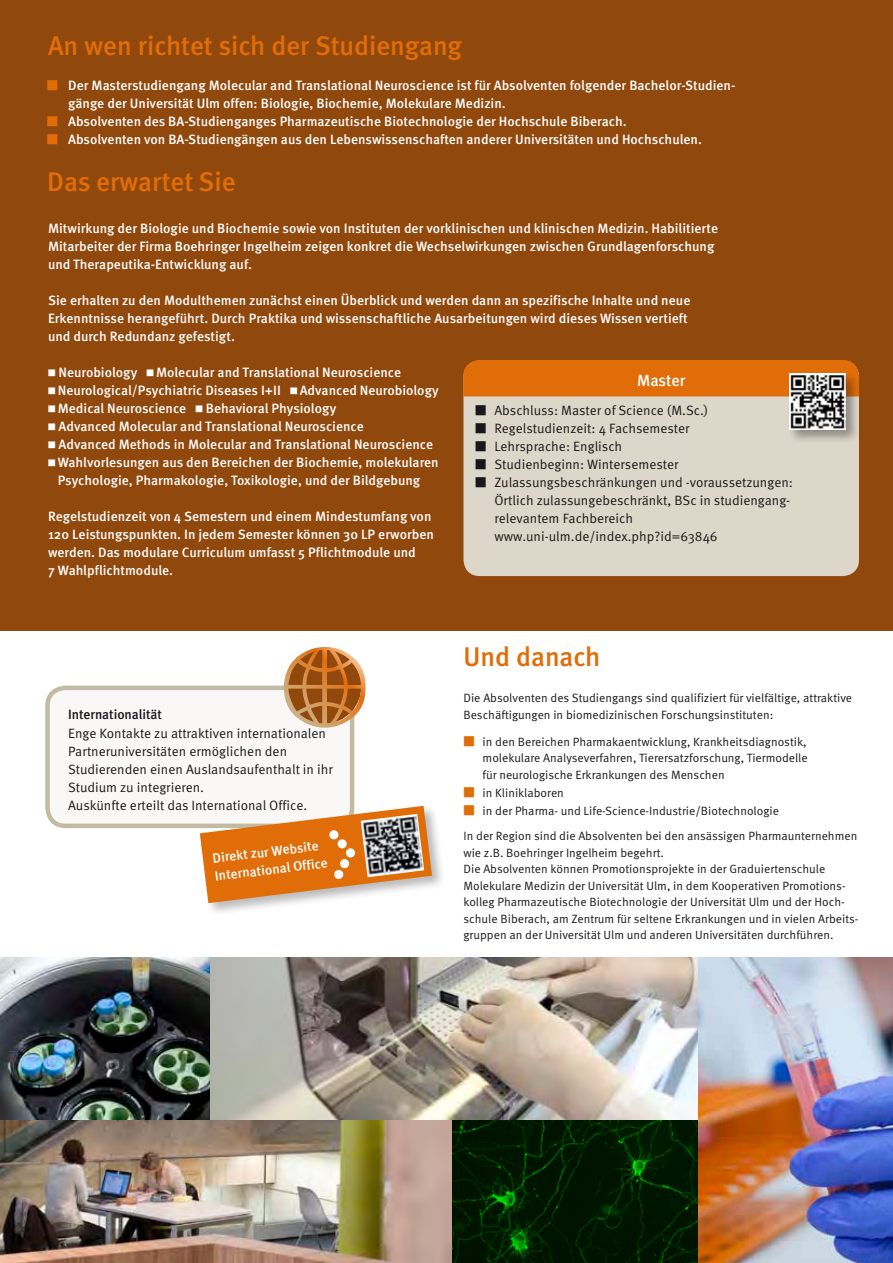
<style>
.page{position:relative;width:893px;height:1263px;background:#fff}
.page>*{position:absolute;margin:0;border:0;box-sizing:border-box;transform-origin:0 0}
.t1{font:500 27px "Meta";color:#e06d08}
.t2{font:500 16.2px "Meta";letter-spacing:-.005em;color:#fff}
.t3{font:500 13.5px/18px "Meta OT";color:#fff}
.t4{font:13.5px/18px "Meta OT Norm";color:#1a171c}
.t5{font:500 13.5px "Meta";color:#1a171c}
.t6{font:12px/16.5px "Meta OT Norm";color:#1a171c}
.s1{font-family:"Meta OT Norm";font-weight:400;color:#e06d08}
.s2{font-family:"Meta Bold Caps Expert";font-weight:400;font-size:9px}
.s3{font-size:13.5px;color:#e06d08}
</style>
<div class="page">
<div style="left:48px;top:688px;width:304px;height:138px;background:#f9f8f6;border-radius:18px"></div>
<div style="left:45px;top:686px;width:309px;height:142px;border:4px solid #c2bba4;border-radius:18px"></div>
<div style="left:0;top:0;width:893px;height:630px;background:#91480d"></div>
<img style="left:451px;top:1119px;width:248px;height:144px">
<img style="left:0;top:1119px;width:451px;height:144px">
<img style="left:0;top:957px;width:699px;height:162px">
<div style="left:463px;top:360px;width:396px;height:216px;background:#dcd7c8;border-radius:16px"></div>
<div style="left:463px;top:360px;width:395px;height:36px;background:#e06d08"></div>
<img style="left:699px;top:957px;width:194px;height:306px">
<div style="left:787px;top:371px;width:73px;height:73px;background:#1a171c;opacity:.4"></div>
<img style="left:789px;top:373px;width:56px;height:57px">
<svg style="left:284px;top:647px;width:82px;height:81px"></svg>
<div style="left:198px;top:804px;width:248px;height:113px;background:#1a171c;opacity:.3"></div>
<svg style="left:200px;top:806px;width:232px;height:97px"></svg>
<h1 class="t1" style="left:48px;top:30px;width:416px">An wen richtet sich der Studiengang</h1>
<p class="t3" style="left:68px;top:76px;width:669px;text-indent:-21px"><span class="s1">■</span> Der Masterstudiengang Molecular and Translational Neuroscience ist für Absolventen folgender Bachelor-Studien&shy;gänge der Universität Ulm offen: Biologie, Biochemie, Molekulare Medizin.</p>
<p class="t3" style="left:47px;top:112px;width:581px"><span class="s1">■</span> Absolventen des BA-Studienganges Pharmazeutische Biotechnologie der Hochschule Biberach.</p>
<p class="t3" style="left:47px;top:130px;width:656px"><span class="s1">■</span> Absolventen von BA-Studiengängen aus den Lebenswissenschaften anderer Universitäten und Hochschulen.</p>
<h1 class="t1" style="left:47px;top:166px;width:190px">Das erwartet Sie</h1>
<p class="t3" style="left:48px;top:220px;width:671px">Mitwirkung der Biologie und Biochemie sowie von Instituten der vorklinischen und klinischen Medizin. Habilitierte<br>Mitarbeiter der Firma Boehringer Ingelheim zeigen konkret die Wechselwirkungen zwischen Grundlagenforschung und Therapeutika-Entwicklung auf.</p>
<p class="t3" style="left:48px;top:292px;width:644px">Sie erhalten zu den Modulthemen zunächst einen Überblick und werden dann an spezifische Inhalte und neue<br>Erkenntnisse herangeführt. Durch Praktika und wissenschaftliche Ausarbeitungen wird dieses Wissen vertieft und durch Redundanz gefestigt.</p>
<p class="t3" style="left:48px;top:363px;width:355px"><span class="s2">Z</span> Neurobiology <span class="s2">Z</span> Molecular and Translational Neuroscience</p>
<p class="t3" style="left:48px;top:381px;width:392px"><span class="s2">Z</span> Neurological/Psychiatric Diseases I+II <span class="s2">Z</span> Advanced Neurobiology</p>
<p class="t3" style="left:48px;top:399px;width:290px"><span class="s2">Z</span> Medical Neuroscience <span class="s2">Z</span> Behavioral Physiology</p>
<p class="t3" style="left:48px;top:417px;width:317px"><span class="s2">Z</span> Advanced Molecular and Translational Neuroscience</p>
<p class="t3" style="left:48px;top:435px;width:387px"><span class="s2">Z</span> Advanced Methods in Molecular and Translational Neuroscience</p>
<p class="t3" style="left:48px;top:453px;width:392px"><span class="s2">Z</span> Wahlvorlesungen aus den Bereichen der Biochemie, molekularen</p>
<p class="t3" style="left:58px;top:471px;width:364px">Psychologie, Pharmakologie, Toxikologie, und der Bildgebung</p>
<p class="t3" style="left:48px;top:507px;width:388px">Regelstudienzeit von 4 Semestern und einem Mindestumfang von 120 Leistungspunkten. In jedem Semester können 30 LP erworben werden. Das modulare Curriculum umfasst 5 Pflichtmodule und<br>7 Wahlpflichtmodule.</p>
<p class="t2" style="left:637px;top:371px;width:50px">Master</p>
<p class="t4" style="left:475px;top:401px;width:235px">■ Abschluss: Master of Science (M.Sc.)</p>
<p class="t4" style="left:475px;top:419px;width:216px">■ Regelstudienzeit: 4 Fachsemester</p>
<p class="t4" style="left:475px;top:437px;width:148px">■ Lehrsprache: Englisch</p>
<p class="t4" style="left:475px;top:455px;width:205px">■ Studienbeginn: Wintersemester</p>
<p class="t4" style="left:494px;top:473px;width:300px;text-indent:-19px">■ Zulassungsbeschränkungen und -voraussetzungen:<br>Örtlich zulassungebeschränkt, BSc in studiengang&shy;relevantem Fachbereich www.uni-ulm.de/index.php?id=63846</p>
<p class="t5" style="left:68px;top:706px;width:96px">Internationalität</p>
<p class="t4" style="left:68px;top:725px;width:266px">Enge Kontakte zu attraktiven internationalen Partneruniversitäten ermöglichen den Studierenden einen Auslandsaufenthalt in ihr Studium zu integrieren.<br>Auskünfte erteilt das International Office.</p>
<p class="t3" style="left:212px;top:849px;width:115px;rotate:-7deg">Direkt zur Website<br>International Office</p>
<h1 class="t1" style="left:463px;top:640px;width:138px">Und danach</h1>
<p class="t6" style="left:463px;top:690px;width:390px">Die Absolventen des Studiengangs sind qualifiziert für vielfältige, attraktive<br>Beschäftigungen in biomedizinischen Forschungsinstituten:</p>
<p class="t6" style="left:483px;top:733px;width:327px;text-align:justify;text-indent:-19px"><span class="s3">■</span> in den Bereichen Pharmakaentwicklung, Krankheitsdiagnostik, molekulare Analyseverfahren, Tierersatzforschung, Tiermodelle für neurologische Erkrankungen des Menschen</p>
<p class="t6" style="left:463px;top:784px;width:102px"><span class="s3">■</span> in Kliniklaboren</p>
<p class="t6" style="left:463px;top:798px;width:395px;line-height:25.5px"><span class="s3">■</span> in der Pharma- und Life-Science-Industrie/Biotechnologie<br>In der Region sind die Absolventen bei den ansässigen Pharmaunternehmen</p>
<p class="t6" style="left:463px;top:844px;width:397px">wie z.B. Boehringer Ingelheim begehrt.<br>Die Absolventen können Promotionsprojekte in der Graduiertenschule Molekulare Medizin der Universität Ulm, in dem Kooperativen Promotions&shy;kolleg Pharmazeutische Biotechnologie der Universität Ulm und der Hoch&shy;schule Biberach, am Zentrum für seltene Erkrankungen und in vielen Arbeits&shy;gruppen an der Universität Ulm und anderen Universitäten durchführen.</p>
</div>
